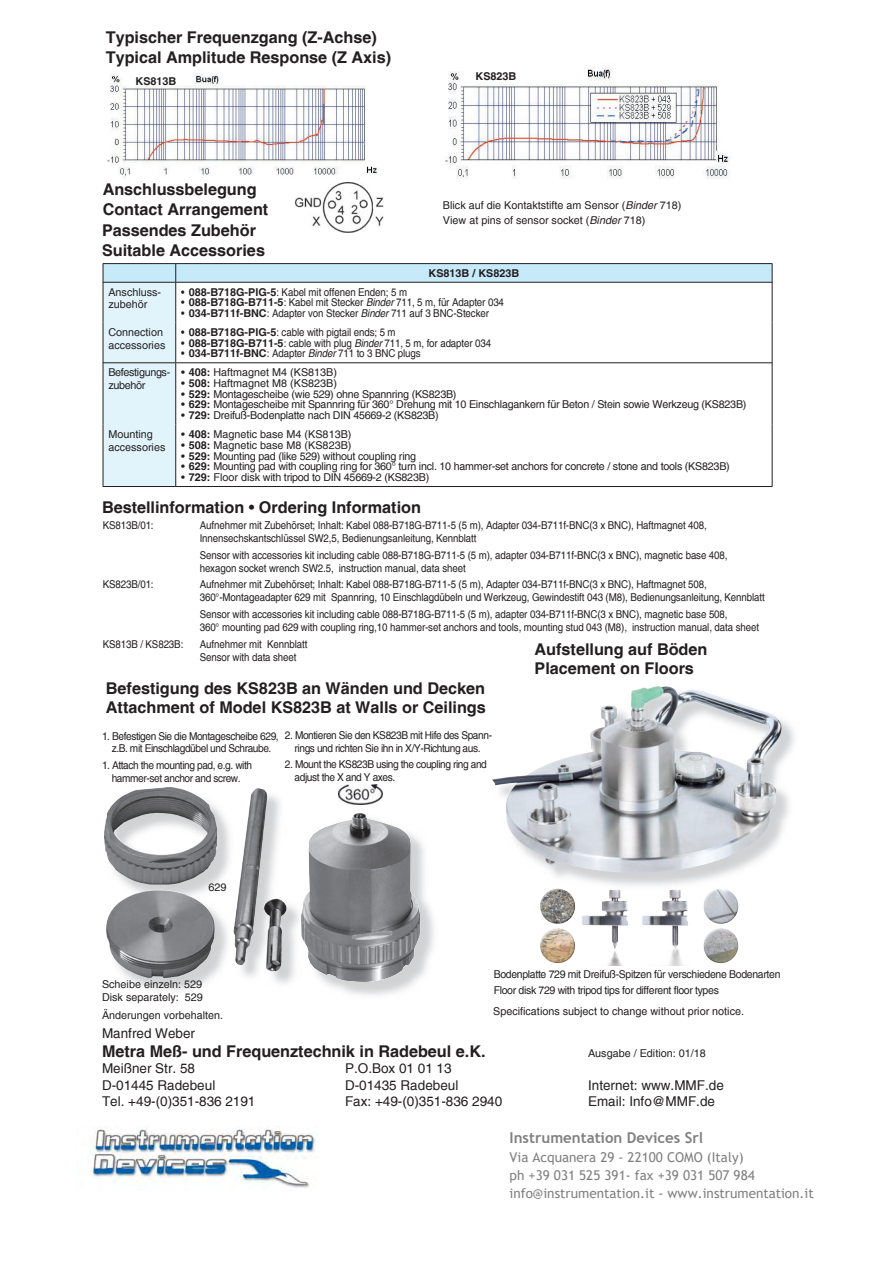
<style>
.page{position:relative;width:893px;height:1263px;background:#fff}
.page>*{position:absolute;margin:0;border:0;box-sizing:border-box;transform-origin:0 0}
.t1{font:700 16.2px/19.5px "Arial";color:#231f20}
.t2{font:700 15px "Trebuchet MS";color:#818181}
.t3{font:13.5px "Arial";color:#231f20}
.t4{font:13.5px/18px "Trebuchet MS";color:#818181}
.t5{font:10.8px/12.9px "Arial";letter-spacing:-.01em;color:#231f20;scale:.9 1}
.t6{font:10.8px/12.9px "Arial";letter-spacing:-.01em;color:#231f20}
.t7{font:10.8px/12.9px "Arial";letter-spacing:-.04em;color:#231f20;text-align:center;scale:.94 1}
.t8{font:10.8px/12.9px "Arial";letter-spacing:-.03em;color:#231f20}
.t9{font:700 10.8px "Arial";color:#231f20}
.s1{font-style:italic}
.s2{font-weight:700}
.s3{font-weight:400}
</style>
<div class="page">
<img style="left:107px;top:74px;width:271px;height:109px">
<img style="left:295px;top:183px;width:89px;height:49px">
<svg style="left:103px;top:263px;width:670px;height:224px"></svg>
<hr style="left:103px;top:283px;width:1px;height:40px;background:#231f20">
<hr style="left:772px;top:283px;width:1px;height:40px;background:#231f20">
<img style="left:445px;top:68px;width:285px;height:111px">
<img style="left:104px;top:787px;width:113px;height:191px">
<img style="left:304px;top:813px;width:116px;height:169px">
<img style="left:338px;top:784px;width:44px;height:20px">
<img style="left:243px;top:905px;width:56px;height:79px">
<img style="left:301px;top:900px;width:3px;height:41px">
<img style="left:233px;top:788px;width:53px;height:184px">
<img style="left:493px;top:687px;width:301px;height:204px">
<img style="left:761px;top:718px;width:20px;height:70px">
<img style="left:552px;top:889px;width:23px;height:35px">
<img style="left:90px;top:1126px;width:227px;height:62px">
<h1 class="t1" style="left:106px;top:28px;width:287px">Typischer Frequenzgang (Z-Achse)<br>Typical Amplitude Response (Z Axis)</h1>
<p class="t9" style="left:136px;top:75px;width:42px">KS813B</p>
<p class="t9" style="left:475px;top:70px;width:42px">KS823B</p>
<h1 class="t1" style="left:103px;top:180px;width:167px">Anschlussbelegung<br>Contact Arrangement</h1>
<h1 class="t1" style="left:102px;top:221px;width:164px">Passendes Zubehör<br>Suitable Accessories</h1>
<p class="t6" style="left:443px;top:198px;width:240px;line-height:14.9px">Blick auf die Kontaktstifte am Sensor (<span class="s1">Binder</span> 718)<br>View at pins of sensor socket (<span class="s1">Binder</span> 718)</p>
<p class="t9" style="left:429px;top:267px;width:92px">KS813B / KS823B</p>
<p class="t6" style="left:108px;top:285px;width:54px">Anschluss&shy;zubehör</p>
<p class="t5" style="left:181px;top:285px;width:253px">• <span class="s2">088-B718G-PIG-5</span>: Kabel mit offenen Enden; 5 m</p>
<p class="t5" style="left:181px;top:296px;width:360px">• <span class="s2">088-B718G-B711-5</span>: Kabel mit Stecker <span class="s1">Binder</span> 711, 5 m, für Adapter 034</p>
<p class="t5" style="left:181px;top:307px;width:344px">• <span class="s2">034-B711f-BNC</span>: Adapter von Stecker <span class="s1">Binder</span> 711 auf 3 BNC-Stecker</p>
<p class="t6" style="left:108px;top:326px;width:59px">Connection accessories</p>
<p class="t5" style="left:181px;top:326px;width:240px">• <span class="s2">088-B718G-PIG-5</span>: cable with pigtail ends; 5 m</p>
<p class="t5" style="left:181px;top:336px;width:346px">• <span class="s2">088-B718G-B711-5</span>: cable with plug <span class="s1">Binder</span> 711, 5 m, for adapter 034</p>
<p class="t5" style="left:181px;top:347px;width:268px">• <span class="s2">034-B711f-BNC</span>: Adapter <span class="s1">Binder</span> 711 to 3 BNC plugs</p>
<p class="t8" style="left:108px;top:366px;width:63px">Befestigungs&shy;zubehör</p>
<p class="t6" style="left:181px;top:366px;width:157px">• <span class="s2">408:</span> Haftmagnet M4 (KS813B)</p>
<p class="t6" style="left:181px;top:377px;width:157px">• <span class="s2">508:</span> Haftmagnet M8 (KS823B)</p>
<p class="t6" style="left:181px;top:387px;width:277px">• <span class="s2">529:</span> Montagescheibe (wie 529) ohne Spannring (KS823B)</p>
<p class="t6" style="left:181px;top:398px;width:567px">• <span class="s2">629:</span> Montagescheibe mit Spannring für 360° Drehung mit 10 Einschlagankern für Beton / Stein sowie Werkzeug (KS823B)</p>
<p class="t6" style="left:181px;top:409px;width:259px">• <span class="s2">729:</span> Dreifuß-Bodenplatte nach DIN 45669-2 (KS823B)</p>
<p class="t6" style="left:108px;top:428px;width:59px">Mounting accessories</p>
<p class="t6" style="left:181px;top:428px;width:172px">• <span class="s2">408:</span> Magnetic base M4 (KS813B)</p>
<p class="t6" style="left:181px;top:438px;width:172px">• <span class="s2">508:</span> Magnetic base M8 (KS823B)</p>
<p class="t6" style="left:181px;top:449px;width:236px">• <span class="s2">529:</span> Mounting pad (like 529) without coupling ring</p>
<p class="t6" style="left:181px;top:460px;width:550px">• <span class="s2">629:</span> Mounting pad with coupling ring for 360° turn incl. 10 hammer-set anchors for concrete / stone and tools (KS823B)</p>
<p class="t6" style="left:181px;top:471px;width:250px">• <span class="s2">729:</span> Floor disk with tripod to DIN 45669-2 (KS823B)</p>
<h1 class="t1" style="left:102px;top:497px;width:320px">Bestellinformation <span class="s3">•</span> Ordering Information</h1>
<p class="t5" style="left:103px;top:519px;width:58px">KS813B/01:</p>
<p class="t5" style="left:200px;top:519px;width:565px">Aufnehmer mit Zubehörset; Inhalt: Kabel 088-B718G-B711-5 (5 m), Adapter 034-B711f-BNC(3 x BNC), Haftmagnet 408,<br>Innensechskantschlüssel SW2,5, Bedienungsanleitung, Kennblatt</p>
<p class="t5" style="left:200px;top:548px;width:588px">Sensor with accessories kit including cable 088-B718G-B711-5 (5 m), adapter 034-B711f-BNC(3 x BNC), magnetic base 408, hexagon socket wrench SW2.5, instruction manual, data sheet</p>
<p class="t5" style="left:103px;top:578px;width:58px">KS823B/01:</p>
<p class="t5" style="left:200px;top:578px;width:629px">Aufnehmer mit Zubehörset; Inhalt: Kabel 088-B718G-B711-5 (5 m), Adapter 034-B711f-BNC(3 x BNC), Haftmagnet 508,<br>360°-Montageadapter 629 mit Spannring, 10 Einschlagdübeln und Werkzeug, Gewindestift 043 (M8), Bedienungsanleitung, Kennblatt</p>
<p class="t5" style="left:200px;top:608px;width:623px">Sensor with accessories kit including cable 088-B718G-B711-5 (5 m), adapter 034-B711f-BNC(3 x BNC), magnetic base 508,<br>360° mounting pad 629 with coupling ring,10 hammer-set anchors and tools, mounting stud 043 (M8), instruction manual, data sheet</p>
<p class="t5" style="left:103px;top:637px;width:91px">KS813B / KS823B:</p>
<p class="t5" style="left:200px;top:637px;width:121px">Aufnehmer mit Kennblatt<br>Sensor with data sheet</p>
<h1 class="t1" style="left:535px;top:639px;width:174px">Aufstellung auf Böden<br>Placement on Floors</h1>
<h1 class="t1" style="left:106px;top:679px;width:381px">Befestigung des KS823B an Wänden und Decken<br>Attachment of Model KS823B at Walls or Ceilings</h1>
<p class="t7" style="left:102px;top:729px;width:190px">1. Befestigen Sie die Montagescheibe 629, z.B. mit Einschlagdübel und Schraube.</p>
<p class="t7" style="left:102px;top:759px;width:161px">1. Attach the mounting pad, e.g. with hammer-set anchor and screw.</p>
<p class="t7" style="left:285px;top:728px;width:222px">2. Montieren Sie den KS823B mit Hife des Spann&shy;rings und richten Sie ihn in X/Y-Richtung aus.</p>
<p class="t7" style="left:295px;top:758px;width:206px;text-align:left;text-indent:-10px">2. Mount the KS823B using the coupling ring and adjust the X and Y axes.</p>
<p class="t6" style="left:209px;top:880px;width:20px">629</p>
<p class="t6" style="left:102px;top:978px;width:102px">Scheibe einzeln: 529<br>Disk separately: 529</p>
<p class="t8" style="left:494px;top:965px;width:288px;line-height:16.8px">Bodenplatte 729 mit Dreifuß-Spitzen für verschiedene Bodenarten<br>Floor disk 729 with tripod tips for different floor types</p>
<p class="t6" style="left:102px;top:1008px;width:123px">Änderungen vorbehalten.</p>
<p class="t6" style="left:493px;top:1004px;width:252px">Specifications subject to change without prior notice.</p>
<p class="t3" style="left:102px;top:1025px;width:95px">Manfred Weber</p>
<h1 class="t1" style="left:102px;top:1042px;width:385px">Metra Meß- und Frequenztechnik in Radebeul e.K.</h1>
<p class="t6" style="left:588px;top:1047px;width:119px">Ausgabe / Edition: 01/18</p>
<p class="t3" style="left:102px;top:1061px;width:95px">Meißner Str. 58</p>
<p class="t3" style="left:345px;top:1061px;width:108px">P.O.Box 01 01 13</p>
<p class="t3" style="left:102px;top:1077px;width:115px">D-01445 Radebeul</p>
<p class="t3" style="left:345px;top:1077px;width:115px">D-01435 Radebeul</p>
<p class="t3" style="left:588px;top:1077px;width:137px">Internet: www.MMF.de</p>
<p class="t3" style="left:102px;top:1093px;width:155px">Tel. +49-(0)351-836 2191</p>
<p class="t3" style="left:345px;top:1093px;width:159px">Fax: +49-(0)351-836 2940</p>
<p class="t3" style="left:588px;top:1093px;width:128px">Email: Info@MMF.de</p>
<h2 class="t2" style="left:509px;top:1128px;width:195px">Instrumentation Devices Srl</h2>
<p class="t4" style="left:509px;top:1148px;width:306px">Via Acquanera 29 - 22100 COMO (Italy)<br>ph +39 031 525 391- fax +39 031 507 984 info@instrumentation.it - www.instrumentation.it</p>
</div>
